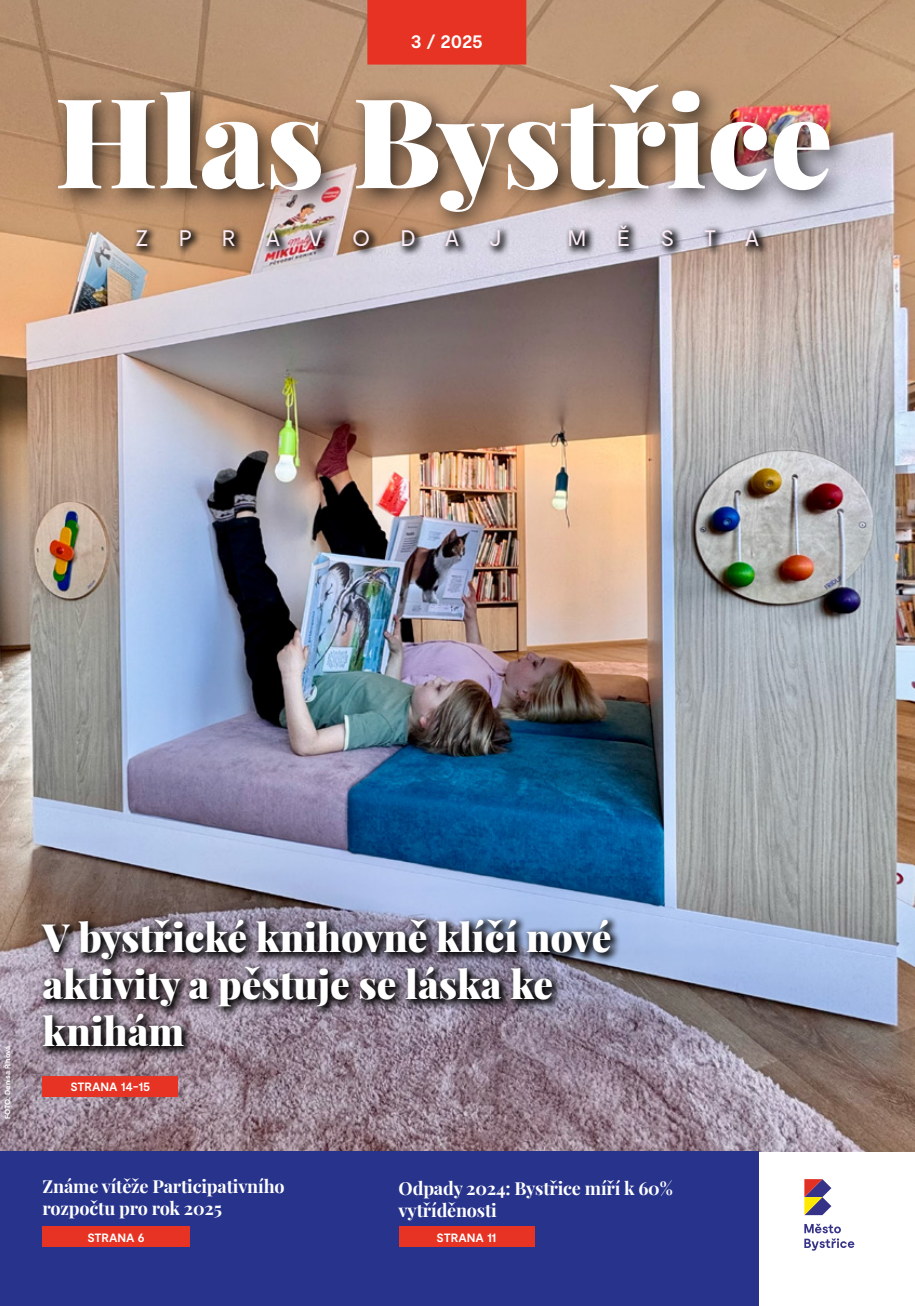
<style>
.page{position:relative;width:915px;height:1306px;background:#fff}
.page>*{position:absolute;margin:0;border:0;box-sizing:border-box;transform-origin:0 0}
.t1{font:900 124.95px "Playfair Display";color:#fff}
.t2{font:900 39px/46.8px "Playfair Display";color:#fff}
.t3{font:22.5px "Moderat";color:#faeaf4}
.t4{font:700 18px/21.6px "Playfair Display";letter-spacing:-.01em;color:#fff}
.t5{font:700 18px "Moderat";color:#fff}
.t6{font:700 12px "Moderat";letter-spacing:-.005em;color:#fff}
.t7{font:700 7.5px "Moderat";letter-spacing:-.01em;color:#fff}
</style>
<div class="page">
<img style="left:0;top:0;width:914px;height:1151px">
<div style="left:0;top:1151px;width:758px;height:154px;background:#28348b"></div>
<div style="left:47px;top:73px;width:806px;height:163px;background:#000;opacity:.75"></div>
<div style="left:368px;top:0;width:157px;height:64px;background:#e63323"></div>
<div style="left:367px;top:0;width:159px;height:65px;border:2px solid #e63323"></div>
<div style="left:131px;top:220px;width:638px;height:37px;background:#000;opacity:.95"></div>
<div style="left:37px;top:914px;width:584px;height:143px;background:#000;opacity:.95"></div>
<svg style="left:804px;top:1223px;width:50px;height:27px"></svg>
<svg style="left:804px;top:1179px;width:27px;height:36px"></svg>
<div style="left:43px;top:1075px;width:135px;height:21px;background:#e63323"></div>
<div style="left:43px;top:1226px;width:146px;height:21px;background:#e63323"></div>
<div style="left:399px;top:1226px;width:135px;height:21px;background:#e63323"></div>
<p class="t5" style="left:410px;top:31px;width:74px">3 / 2025</p>
<h1 class="t1" style="left:55px;top:43px;width:779px">Hlas Bystřice</h1>
<p class="t3" style="left:135px;top:226px;width:15px">Z</p>
<p class="t3" style="left:179px;top:226px;width:15px">P</p>
<p class="t3" style="left:222px;top:226px;width:16px">R</p>
<p class="t3" style="left:266px;top:226px;width:59px">A V</p>
<p class="t3" style="left:352px;top:226px;width:20px">O</p>
<p class="t3" style="left:400px;top:226px;width:17px">D</p>
<p class="t3" style="left:445px;top:226px;width:16px">A</p>
<p class="t3" style="left:488px;top:226px;width:14px">J</p>
<p class="t3" style="left:567px;top:226px;width:20px">M</p>
<p class="t3" style="left:616px;top:226px;width:15px">Ě</p>
<p class="t3" style="left:660px;top:226px;width:15px">S</p>
<p class="t3" style="left:704px;top:226px;width:13px">T</p>
<p class="t3" style="left:744px;top:226px;width:16px">A</p>
<p class="t7" style="left:3px;top:1119px;width:75px;rotate:-90deg">FOTO: Denisa Říhová</p>
<h2 class="t2" style="left:43px;top:910px;width:570px">V bystřické knihovně klíčí nové aktivity a pěstuje se láska ke knihám</h2>
<p class="t6" style="left:70px;top:1079px;width:81px">STRANA 14-15</p>
<p class="t4" style="left:43px;top:1174px;width:243px">Známe vítěže Participativního rozpočtu pro rok 2025</p>
<p class="t6" style="left:87px;top:1230px;width:59px">STRANA 6</p>
<p class="t4" style="left:398px;top:1175px;width:275px">Odpady 2024: Bystřice míří k 60% vytříděnosti</p>
<p class="t6" style="left:436px;top:1230px;width:61px">STRANA 11</p>
</div>
